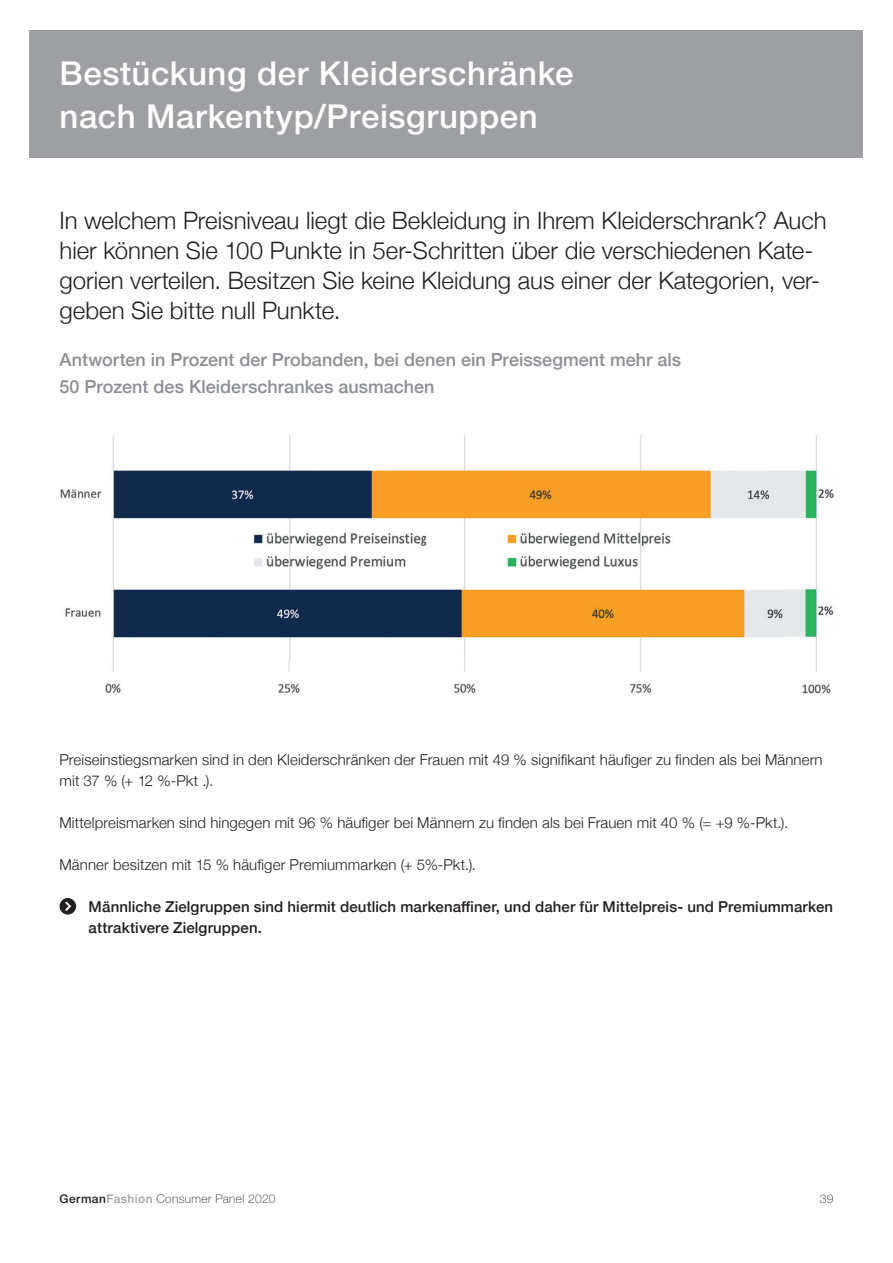
<style>
.page{position:relative;width:893px;height:1263px;background:#fff}
.page>*{position:absolute;margin:0;border:0;box-sizing:border-box;transform-origin:0 0}
.t1{font:500 33px/43.3px "Helvetica Neue LT";letter-spacing:.015em;color:#fff}
.t2{font:300 24px/30px "Helvetica Neue";color:#231f20}
.t3{font:500 18px/27px "Helvetica Neue";color:#8c8f94}
.t4{font:300 15px/21px "Helvetica Neue";letter-spacing:.01em;color:#231f20}
.t5{font:500 15px/21px "Helvetica Neue";letter-spacing:.01em;color:#231f20}
.t6{font:100 12px "Helvetica Neue LT";letter-spacing:.03em;color:#231f20}
.s1{font-weight:500}
.s2{font-weight:500;color:#9d9fa2}
</style>
<div class="page">
<div style="left:30px;top:30px;width:833px;height:127px;background:#9d9fa2"></div>
<svg style="left:60px;top:898px;width:16px;height:16px"></svg>
<img style="left:60px;top:435px;width:774px;height:259px">
<h1 class="t1" style="left:60px;top:51px;width:515px">Bestückung der Kleiderschränke nach Markentyp/Preisgruppen</h1>
<p class="t2" style="left:60px;top:203px;width:769px">In welchem Preisniveau liegt die Bekleidung in Ihrem Kleiderschrank? Auch hier können Sie 100 Punkte in 5er-Schritten über die verschiedenen Kate&shy;gorien verteilen. Besitzen Sie keine Kleidung aus einer der Kategorien, ver&shy;geben Sie bitte null Punkte.</p>
<p class="t3" style="left:60px;top:345px;width:623px">Antworten in Prozent der Probanden, bei denen ein Preissegment mehr als<br>50 Prozent des Kleiderschrankes ausmachen</p>
<p class="t4" style="left:60px;top:748px;width:765px">Preiseinstiegsmarken sind in den Kleiderschränken der Frauen mit 49 % signifikant häufiger zu finden als bei Männern mit 37 % (+ 12 %-Pkt .).</p>
<p class="t4" style="left:60px;top:811px;width:730px">Mittelpreismarken sind hingegen mit 96 % häufiger bei Männern zu finden als bei Frauen mit 40 % (= +9 %-Pkt.).</p>
<p class="t4" style="left:60px;top:853px;width:418px">Männer besitzen mit 15 % häufiger Premiummarken (+ 5%-Pkt.).</p>
<p class="t5" style="left:89px;top:895px;width:746px">Männliche Zielgruppen sind hiermit deutlich markenaffiner, und daher für Mittelpreis- und Premiummarken attraktivere Zielgruppen.</p>
<p class="t6" style="left:60px;top:1192px;width:218px"><span class="s1">German</span><span class="s2">Fashion</span> Consumer Panel 2020</p>
<p class="t6" style="left:820px;top:1192px;width:15px">39</p>
</div>
